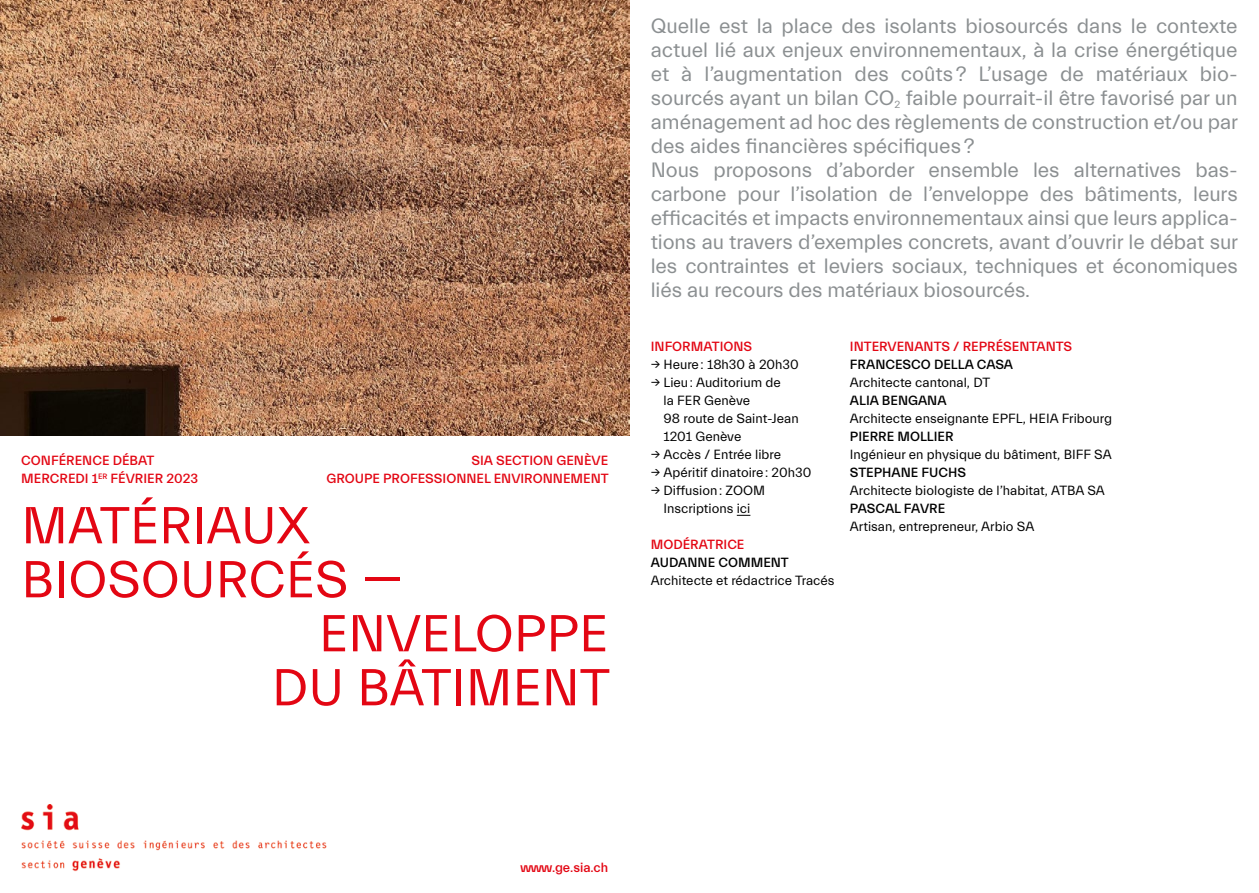
<style>
.page{position:relative;width:1259px;height:893px;background:#fff}
.page>*{position:absolute;margin:0;border:0;box-sizing:border-box;transform-origin:0 0}
.Titre{font:52.5px "Everett";color:#e30613}
.Texte_grand_2{font:21px/24px "Everett";letter-spacing:-.005em;color:#8b8f91;text-align:justify}
.Informations{font:13.5px/18px "Everett";color:#000}
.Informations_sous-ti{font:500 13.5px "Everett";color:#e30613}
.informations_sous-so{font:500 13.5px "Everett";color:#000}
</style>
<div class="page">
<img style="left:21px;top:804px;width:306px;height:68px">
<img style="left:0;top:0;width:629px;height:436px">
<svg style="left:737px;top:515px;width:13px;height:1px"></svg>
<p class="Informations_sous-ti" style="left:21px;top:453px;width:134px">CONFÉRENCE DÉBAT</p>
<p class="Informations_sous-ti" style="left:21px;top:471px;width:178px">MERCREDI 1<sup>ER</sup> FÉVRIER 2023</p>
<p class="Informations_sous-ti" style="left:471px;top:453px;width:138px">SIA SECTION GENÈVE</p>
<p class="Informations_sous-ti" style="left:326px;top:471px;width:284px">GROUPE PROFESSIONNEL ENVIRONNEMENT</p>
<p class="Titre" style="left:21px;top:497px;width:290px">MATÉRIAUX</p>
<p class="Titre" style="left:21px;top:551px;width:383px">BIOSOURCÉS —</p>
<p class="Titre" style="left:319px;top:605px;width:291px">ENVELOPPE</p>
<p class="Titre" style="left:272px;top:659px;width:340px">DU BÂTIMENT</p>
<p class="Texte_grand_2" style="left:651px;top:15px;width:589px">Quelle est la place des isolants biosourcés dans le contexte actuel lié aux enjeux environnementaux, à la crise énergétique et à l’augmentation des coûts? L’usage de matériaux bio&shy;sourcés ayant un bilan CO<sub>2</sub> faible pourrait-il être favorisé par un aménagement ad hoc des règlements de construction et/ou par des aides financières spécifiques?</p>
<p class="Texte_grand_2" style="left:651px;top:159px;width:589px;text-align:left">Nous proposons d’aborder ensemble les alternatives bas-- carbone pour l’isolation de l’enveloppe des bâtiments, leurs efficacités et impacts environnementaux ainsi que leurs applica&shy;tions au travers d’exemples concrets, avant d’ouvrir le débat sur les contraintes et leviers sociaux, techniques et économiques liés au recours des matériaux biosourcés.</p>
<p class="Informations_sous-ti" style="left:651px;top:339px;width:103px">INFORMATIONS</p>
<p class="Informations" style="left:651px;top:356px;width:149px">→ Heure: 18h30 à 20h30</p>
<p class="Informations" style="left:663px;top:374px;width:137px;text-indent:-13px">→ Lieu: Auditorium de<br>la FER Genève<br>98 route de Saint-Jean<br>1201 Genève</p>
<p class="Informations" style="left:651px;top:446px;width:132px">→ Accès / Entrée libre</p>
<p class="Informations" style="left:651px;top:464px;width:162px">→ Apéritif dinatoire: 20h30</p>
<p class="Informations" style="left:651px;top:482px;width:116px;text-align:center">→ Diffusion: ZOOM<br>Inscriptions ici</p>
<p class="Informations_sous-ti" style="left:651px;top:537px;width:95px">MODÉRATRICE</p>
<p class="informations_sous-so" style="left:651px;top:555px;width:140px">AUDANNE COMMENT</p>
<p class="Informations" style="left:651px;top:572px;width:185px">Architecte et rédactrice Tracés</p>
<p class="Informations_sous-ti" style="left:850px;top:339px;width:224px">INTERVENANTS / REPRÉSENTANTS</p>
<p class="informations_sous-so" style="left:850px;top:357px;width:165px">FRANCESCO DELLA CASA</p>
<p class="Informations" style="left:850px;top:374px;width:142px">Architecte cantonal, DT</p>
<p class="informations_sous-so" style="left:850px;top:393px;width:98px">ALIA BENGANA</p>
<p class="Informations" style="left:850px;top:410px;width:264px">Architecte enseignante EPFL, HEIA Fribourg</p>
<p class="informations_sous-so" style="left:850px;top:429px;width:105px">PIERRE MOLLIER</p>
<p class="Informations" style="left:850px;top:446px;width:263px">Ingénieur en physique du bâtiment, BIFF SA</p>
<p class="informations_sous-so" style="left:850px;top:465px;width:118px">STEPHANE FUCHS</p>
<p class="Informations" style="left:850px;top:482px;width:256px">Architecte biologiste de l’habitat, ATBA SA</p>
<p class="informations_sous-so" style="left:850px;top:501px;width:97px">PASCAL FAVRE</p>
<p class="Informations" style="left:850px;top:518px;width:186px">Artisan, entrepreneur, Arbio SA</p>
<p class="Informations_sous-ti" style="left:520px;top:860px;width:90px">www.ge.sia.ch</p>
</div>
